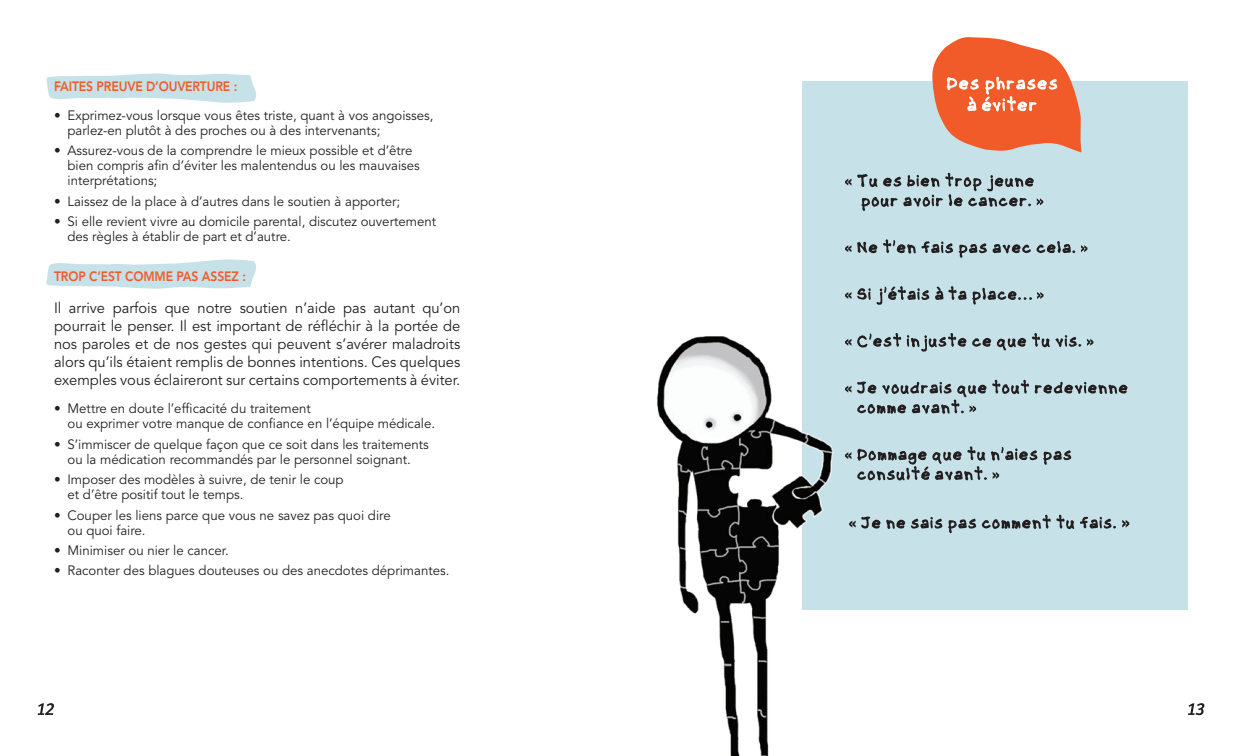
<style>
.page{position:relative;width:1242px;height:756px;background:#fff}
.page>*{position:absolute;margin:0;border:0;box-sizing:border-box;transform-origin:0 0}
.Texte_courant{font:15px/18px "Avenir";color:#231f20;text-align:justify}
.t1{font:13.5px/15px "Avenir";color:#231f20}
.ENCADRÉ_TITRE{font:800 13.5px "Avenir";letter-spacing:-.01em;color:#f15b2a;scale:.9 1}
</style>
<div class="page">
<svg style="left:1188px;top:703px;width:16px;height:12px"></svg>
<div style="left:802px;top:81px;width:386px;height:528px;background:#c6e1e7"></div>
<svg style="left:932px;top:37px;width:150px;height:115px"></svg>
<svg style="left:845px;top:173px;width:198px;height:38px"></svg>
<svg style="left:845px;top:239px;width:242px;height:19px"></svg>
<svg style="left:845px;top:286px;width:199px;height:19px"></svg>
<svg style="left:860px;top:333px;width:233px;height:19px"></svg>
<svg style="left:860px;top:380px;width:268px;height:34px"></svg>
<svg style="left:860px;top:446px;width:211px;height:34px"></svg>
<svg style="left:861px;top:515px;width:268px;height:18px"></svg>
<img style="left:657px;top:336px;width:203px;height:420px">
<svg style="left:38px;top:703px;width:16px;height:12px"></svg>
<svg style="left:46px;top:259px;width:210px;height:30px"></svg>
<svg style="left:46px;top:73px;width:210px;height:30px"></svg>
<p class="ENCADRÉ_TITRE" style="left:54px;top:79px;width:205px">FAITES PREUVE D’OUVERTURE :</p>
<p class="t1" style="left:67px;top:108px;width:368px;text-indent:-13px">• Exprimez-vous lorsque vous êtes triste, quant à vos angoisses, parlez-en plutôt à des proches ou à des intervenants;</p>
<p class="t1" style="left:67px;top:143px;width:354px;text-indent:-13px">• Assurez-vous de la comprendre le mieux possible et d’être bien compris afin d’éviter les malentendus ou les mauvaises interprétations;</p>
<p class="t1" style="left:54px;top:194px;width:348px">• Laissez de la place à d’autres dans le soutien à apporter;</p>
<p class="t1" style="left:67px;top:214px;width:370px;text-indent:-13px">• Si elle revient vivre au domicile parental, discutez ouvertement des règles à établir de part et d’autre.</p>
<p class="ENCADRÉ_TITRE" style="left:54px;top:269px;width:215px">TROP C’EST COMME PAS ASSEZ :</p>
<p class="Texte_courant" style="left:54px;top:299px;width:408px">Il arrive parfois que notre soutien n’aide pas autant qu’on pourrait le penser. Il est important de réfléchir à la portée de nos paroles et de nos gestes qui peuvent s’avérer maladroits alors qu’ils étaient remplis de bonnes intentions. Ces quelques exemples vous éclaireront sur certains comportements à éviter.</p>
<p class="t1" style="left:67px;top:402px;width:369px;text-indent:-13px">• Mettre en doute l’efficacité du traitement<br>ou exprimer votre manque de confiance en l’équipe médicale.</p>
<p class="t1" style="left:54px;top:437px;width:376px;text-align:center">• S’immiscer de quelque façon que ce soit dans les traitements ou la médication recommandés par le personnel soignant.</p>
<p class="t1" style="left:67px;top:472px;width:278px;text-indent:-13px">• Imposer des modèles à suivre, de tenir le coup et d’être positif tout le temps.</p>
<p class="t1" style="left:67px;top:508px;width:325px;text-indent:-13px">• Couper les liens parce que vous ne savez pas quoi dire ou quoi faire.</p>
<p class="t1" style="left:54px;top:543px;width:176px">• Minimiser ou nier le cancer.</p>
<p class="t1" style="left:54px;top:564px;width:397px">• Raconter des blagues douteuses ou des anecdotes déprimantes.</p>
</div>
